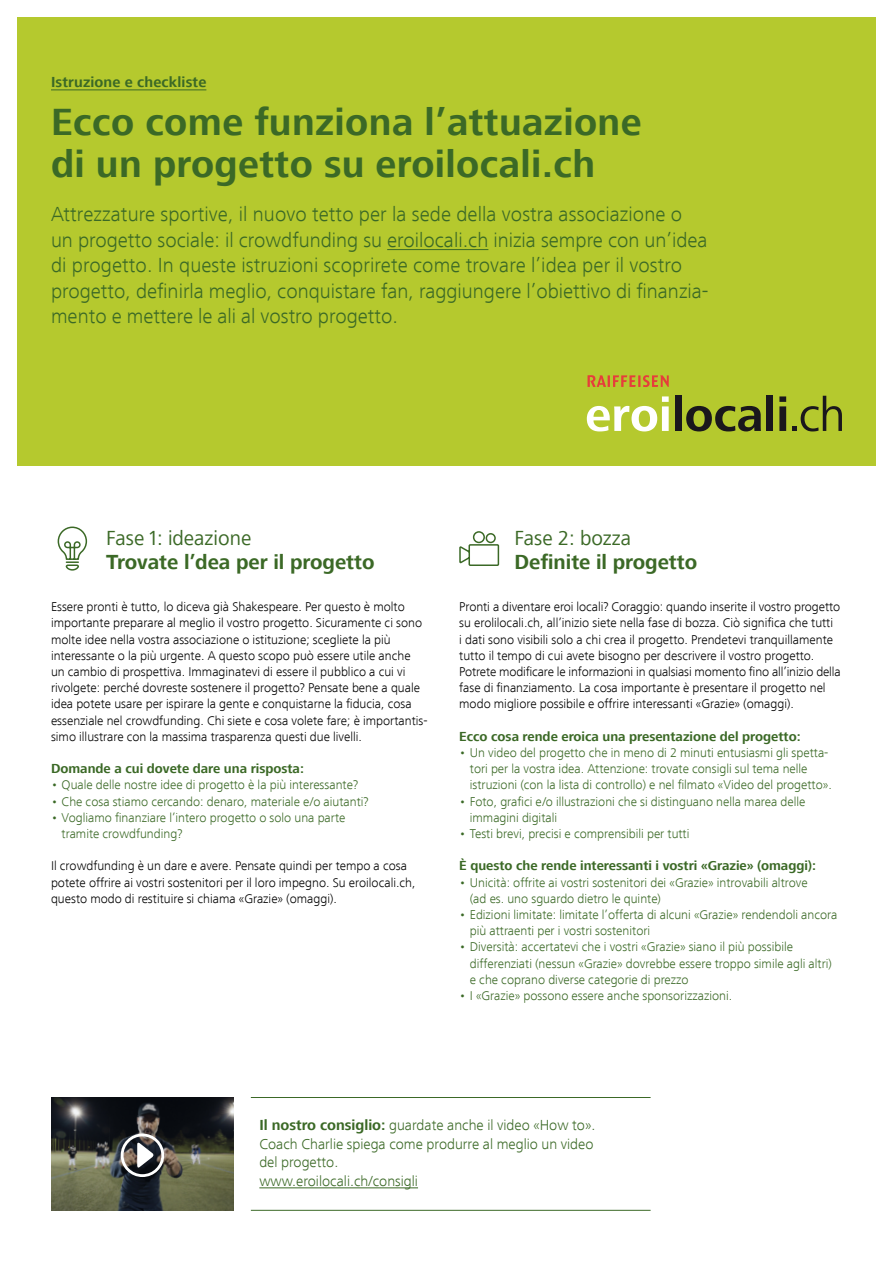
<style>
.page{position:relative;width:893px;height:1263px;background:#fff}
.page>*{position:absolute;margin:0;border:0;box-sizing:border-box;transform-origin:0 0}
.t1{font:700 39px/42px "Frutiger Next LT";letter-spacing:.01em;color:#3b6926}
.t2{font:300 21px/25.5px "Frutiger Next LT";color:#3b6926}
.t3{font:700 21px "Frutiger Next LT";color:#3b6926}
.t4{font:21px "Frutiger Next LT";color:#3b6926}
.t5{font:300 15px/18.8px "Frutiger Next LT";color:#3b6926}
.t6{font:700 15px "Frutiger Next LT";letter-spacing:.01em;color:#3b6926}
.t7{font:700 13.5px "Frutiger Next LT";color:#3b6926}
.t8{font:300 13.2px/16.2px "Frutiger Next LT";color:#000}
.t9{font:300 13.2px/16.2px "Frutiger Next LT";color:#3b6926}
.s1{font-weight:700}
</style>
<div class="page">
<div style="left:17px;top:17px;width:859px;height:448px;background:#b5c92e"></div>
<hr style="left:387px;top:249px;width:101px;height:1px;background:#3b6926">
<hr style="left:259px;top:1187px;width:159px;height:1px;background:#3b6926">
<img style="left:51px;top:1097px;width:183px;height:114px">
<div style="left:121px;top:1133px;width:43px;height:44px;border:3px solid #fff;border-radius:50%"></div>
<svg style="left:137px;top:1141px;width:18px;height:28px"></svg>
<hr style="left:251px;top:1210px;width:400px;height:1px;background:#3b6926">
<hr style="left:251px;top:1097px;width:400px;height:1px;background:#3b6926">
<hr style="left:51px;top:90px;width:155px;height:1px;background:#3b6926">
<svg style="left:57px;top:526px;width:31px;height:45px"></svg>
<svg style="left:459px;top:531px;width:41px;height:35px"></svg>
<svg style="left:587px;top:396px;width:82px;height:35px"></svg>
<div style="left:675px;top:396px;width:6px;height:35px;background:#1a171c"></div>
<svg style="left:686px;top:406px;width:75px;height:25px"></svg>
<div style="left:767px;top:396px;width:6px;height:35px;background:#1a171c"></div>
<svg style="left:779px;top:396px;width:7px;height:35px"></svg>
<svg style="left:793px;top:396px;width:49px;height:35px"></svg>
<svg style="left:587px;top:375px;width:82px;height:12px"></svg>
<p class="t6" style="left:51px;top:74px;width:157px">Istruzione e checkliste</p>
<p class="t1" style="left:51px;top:101px;width:592px">Ecco come funziona l’attuazione di un progetto su eroilocali.ch</p>
<p class="t2" style="left:51px;top:202px;width:659px">Attrezzature sportive, il nuovo tetto per la sede della vostra associazione o un progetto sociale: il crowdfunding su eroilocali.ch inizia sempre con un’idea di progetto. In queste istruzioni scoprirete come trovare l’idea per il vostro progetto, definirla meglio, conquistare fan, raggiungere l’obiettivo di finanzia&shy;mento e mettere le ali al vostro progetto.</p>
<p class="t4" style="left:106px;top:527px;width:147px">Fase 1: ideazione</p>
<p class="t3" style="left:106px;top:551px;width:270px">Trovate l’dea per il progetto</p>
<p class="t8" style="left:51px;top:599px;width:378px">Essere pronti è tutto, lo diceva già Shakespeare. Per questo è molto importante preparare al meglio il vostro progetto. Sicuramente ci sono molte idee nella vostra associazione o istituzione; scegliete la più interessante o la più urgente. A questo scopo può essere utile anche un cambio di prospettiva. Immaginatevi di essere il pubblico a cui vi rivolgete: perché dovreste sostenere il progetto? Pensate bene a quale idea potete usare per ispirare la gente e conquistarne la fiducia, cosa essenziale nel crowdfunding. Chi siete e cosa volete fare; è importantis&shy;simo illustrare con la massima trasparenza questi due livelli.</p>
<p class="t7" style="left:51px;top:761px;width:254px">Domande a cui dovete dare una risposta:</p>
<p class="t9" style="left:51px;top:777px;width:309px">• Quale delle nostre idee di progetto è la più interessante?</p>
<p class="t9" style="left:51px;top:793px;width:319px">• Che cosa stiamo cercando: denaro, materiale e/o aiutanti?</p>
<p class="t9" style="left:62px;top:809px;width:285px;text-indent:-11px">• Vogliamo finanziare l’intero progetto o solo una parte tramite crowdfunding?</p>
<p class="t8" style="left:51px;top:858px;width:366px">Il crowdfunding è un dare e avere. Pensate quindi per tempo a cosa potete offrire ai vostri sostenitori per il loro impegno. Su eroilocali.ch, questo modo di restituire si chiama «Grazie» (omaggi).</p>
<p class="t4" style="left:514px;top:527px;width:118px">Fase 2: bozza</p>
<p class="t3" style="left:514px;top:551px;width:184px">Definite il progetto</p>
<p class="t8" style="left:459px;top:599px;width:383px">Pronti a diventare eroi locali? Coraggio: quando inserite il vostro progetto su erolilocali.ch, all’inizio siete nella fase di bozza. Ciò significa che tutti<br>i dati sono visibili solo a chi crea il progetto. Prendetevi tranquillamente tutto il tempo di cui avete bisogno per descrivere il vostro progetto.<br>Potrete modificare le informazioni in qualsiasi momento fino all’inizio della fase di finanziamento. La cosa importante è presentare il progetto nel modo migliore possibile e offrire interessanti «Grazie» (omaggi).</p>
<p class="t7" style="left:459px;top:729px;width:343px">Ecco cosa rende eroica una presentazione del progetto:</p>
<p class="t9" style="left:470px;top:744px;width:363px;text-indent:-11px">• Un video del progetto che in meno di 2 minuti entusiasmi gli spetta&shy;tori per la vostra idea. Attenzione: trovate consigli sul tema nelle istruzioni (con la lista di controllo) e nel filmato «Video del progetto».</p>
<p class="t9" style="left:470px;top:793px;width:337px;text-indent:-11px">• Foto, grafici e/o illustrazioni che si distinguano nella marea delle immagini digitali</p>
<p class="t9" style="left:459px;top:825px;width:232px">• Testi brevi, precisi e comprensibili per tutti</p>
<p class="t7" style="left:459px;top:858px;width:358px">È questo che rende interessanti i vostri «Grazie» (omaggi):</p>
<p class="t9" style="left:470px;top:874px;width:339px;text-indent:-11px">• Unicità: offrite ai vostri sostenitori dei «Grazie» introvabili altrove (ad es. uno sguardo dietro le quinte)</p>
<p class="t9" style="left:470px;top:906px;width:369px;text-indent:-11px">• Edizioni limitate: limitate l’offerta di alcuni «Grazie» rendendoli ancora più attraenti per i vostri sostenitori</p>
<p class="t9" style="left:470px;top:939px;width:364px;text-indent:-11px">• Diversità: accertatevi che i vostri «Grazie» siano il più possibile differenziati (nessun «Grazie» dovrebbe essere troppo simile agli altri) e che coprano diverse categorie di prezzo</p>
<p class="t9" style="left:459px;top:987px;width:275px">• I «Grazie» possono essere anche sponsorizzazioni.</p>
<p class="t5" style="left:259px;top:1115px;width:337px"><span class="s1">Il nostro consiglio:</span> guardate anche il video «How to».<br>Coach Charlie spiega come produrre al meglio un video del progetto.<br>www.eroilocali.ch/consigli</p>
</div>
